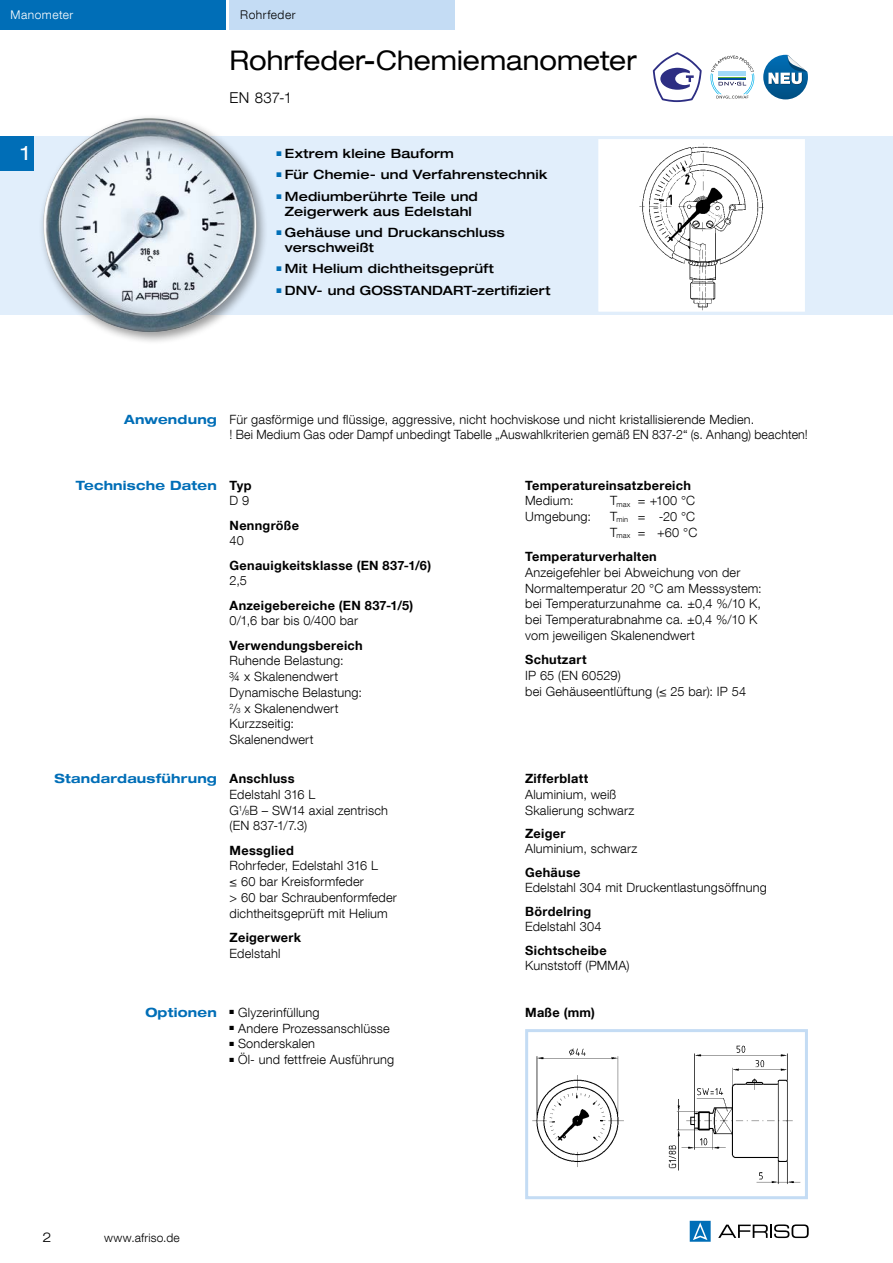
<style>
.page{position:relative;width:893px;height:1263px;background:#fff}
.page>*{position:absolute;margin:0;border:0;box-sizing:border-box;transform-origin:0 0}
.t1{font:expanded 27px "Helvetica Neue LT Com";color:#000;scale:.95 1}
.t2{font:expanded 19.5px "Helvetica Neue LT Com";color:#fff}
.t3{font:300 15px "Helvetica Neue LT Com";color:#000}
.t4{font:300 expanded 13.5px "Helvetica Neue LT Com";color:#000}
.t5{font:300 12.75px/15.8px "Helvetica Neue LT Com";letter-spacing:.015em;color:#000}
.t6{font:700 12.75px "Helvetica Neue LT Com";letter-spacing:.02em;color:#000}
.t7{font:500 expanded 12.75px/15px "Helvetica Neue LT Com";letter-spacing:.015em;color:#000;text-align:center}
.t8{font:700 expanded 12.75px "Helvetica Neue LT Com";letter-spacing:.015em;color:#006eb7}
.t9{font:300 12px "Helvetica Neue LT Com";letter-spacing:.02em;color:#000}
.t10{font:300 12px "Helvetica Neue LT Com";letter-spacing:.04em;color:#fff}
.t11{font:300 12px "Helvetica Neue LT Com";letter-spacing:.04em;color:#000}
.t12{font:6.75px "Zapf Dingbats ITC";color:#006eb7}
.s1{font-size:7.35px}
</style>
<div class="page">
<div style="left:0;top:136px;width:893px;height:179px;background:#e1eefb"></div>
<div style="left:0;top:0;width:225px;height:30px;background:#006eb7"></div>
<div style="left:230px;top:0;width:225px;height:30px;background:#c4dcf4"></div>
<svg style="left:718px;top:1224px;width:91px;height:14px"></svg>
<svg style="left:690px;top:1221px;width:21px;height:21px"></svg>
<div style="left:597px;top:138px;width:209px;height:175px;background:#fff"></div>
<img style="left:639px;top:143px;width:125px;height:167px">
<div style="left:595px;top:136px;width:213px;height:179px;border:3px solid #e1eefb"></div>
<svg style="left:653px;top:52px;width:49px;height:50px"></svg>
<svg style="left:710px;top:56px;width:44px;height:43px"></svg>
<svg style="left:763px;top:55px;width:45px;height:44px"></svg>
<img style="left:532px;top:1045px;width:269px;height:139px">
<div style="left:525px;top:1029px;width:283px;height:170px;border:3px solid #c4dcf4"></div>
<div style="left:39px;top:114px;width:230px;height:231px;background:#000;opacity:.4"></div>
<img style="left:43px;top:118px;width:214px;height:214px">
<div style="left:0;top:136px;width:34px;height:34px;background:#006eb7"></div>
<p class="t10" style="left:11px;top:7px;width:64px">Manometer</p>
<p class="t11" style="left:240px;top:7px;width:57px">Rohrfeder</p>
<h1 class="t1" style="left:230px;top:44px;width:430px">Rohrfeder-Chemiemanometer</h1>
<p class="t3" style="left:230px;top:89px;width:64px">EN 837-1</p>
<h2 class="t2" style="left:21px;top:141px;width:10px">1</h2>
<p class="t7" style="left:276px;top:145px;width:179px"><sup>■</sup> Extrem kleine Bauform</p>
<p class="t7" style="left:276px;top:167px;width:272px"><sup>■</sup> Für Chemie- und Verfahrenstechnik</p>
<p class="t12" style="left:282px;top:193px;width:3px">■</p>
<p class="t12" style="left:282px;top:150px;width:3px">■</p>
<p class="t7" style="left:276px;top:188px;width:203px"><sup>■</sup> Mediumberührte Teile und<br>Zeigerwerk aus Edelstahl</p>
<p class="t12" style="left:282px;top:229px;width:3px">■</p>
<p class="t7" style="left:285px;top:225px;width:221px;text-align:left;text-indent:-9px"><sup>■</sup> Gehäuse und Druckanschluss verschweißt</p>
<p class="t7" style="left:276px;top:261px;width:219px"><sup>■</sup> Mit Helium dichtheitsgeprüft</p>
<p class="t12" style="left:282px;top:287px;width:3px">■</p>
<p class="t7" style="left:276px;top:282px;width:276px"><sup>■</sup> DNV- und GOSSTANDART-zertifiziert</p>
<p class="t8" style="left:124px;top:411px;width:94px">Anwendung</p>
<p class="t5" style="left:230px;top:411px;width:580px">Für gasförmige und flüssige, aggressive, nicht hochviskose und nicht kristallisierende Medien.<br>! Bei Medium Gas oder Dampf unbedingt Tabelle „Auswahlkriterien gemäß EN 837-2“ (s. Anhang) beachten!</p>
<p class="t8" style="left:76px;top:477px;width:142px">Technische Daten</p>
<p class="t8" style="left:55px;top:770px;width:164px">Standardausführung</p>
<p class="t6" style="left:230px;top:477px;width:23px">Typ</p>
<p class="t5" style="left:230px;top:493px;width:21px">D 9</p>
<p class="t6" style="left:230px;top:517px;width:71px">Nenngröße</p>
<p class="t5" style="left:230px;top:533px;width:16px">40</p>
<p class="t6" style="left:230px;top:557px;width:203px">Genauigkeitsklasse (EN 837-1/6)</p>
<p class="t5" style="left:230px;top:573px;width:19px">2,5</p>
<p class="t6" style="left:230px;top:597px;width:185px">Anzeigebereiche (EN 837-1/5)</p>
<p class="t5" style="left:230px;top:613px;width:130px">0/1,6 bar bis 0/400 bar</p>
<p class="t6" style="left:230px;top:637px;width:135px">Verwendungsbereich</p>
<p class="t5" style="left:230px;top:653px;width:134px">Ruhende Belastung:<br>¾ x Skalenendwert<br>Dynamische Belastung:<br><sup>2</sup>/<span class="s1">3</span> x Skalenendwert<br>Kurzzseitig:<br>Skalenendwert</p>
<p class="t6" style="left:230px;top:770px;width:66px">Anschluss</p>
<p class="t5" style="left:230px;top:786px;width:160px">Edelstahl 316 L<br>G<sup>1</sup>/<span class="s1">8</span>B – SW14 axial zentrisch (EN 837-1/7.3)</p>
<p class="t6" style="left:230px;top:842px;width:66px">Messglied</p>
<p class="t5" style="left:230px;top:858px;width:169px">Rohrfeder, Edelstahl 316 L<br>≤ 60 bar Kreisformfeder<br>&gt; 60 bar Schraubenformfeder dichtheitsgeprüft mit Helium</p>
<p class="t6" style="left:230px;top:929px;width:73px">Zeigerwerk</p>
<p class="t5" style="left:230px;top:945px;width:52px">Edelstahl</p>
<p class="t6" style="left:525px;top:477px;width:167px">Temperatureinsatzbereich</p>
<p class="t5" style="left:525px;top:493px;width:50px">Medium:</p>
<p class="t5" style="left:610px;top:493px;width:87px">T<sub>max</sub> = +100 °C</p>
<p class="t5" style="left:525px;top:508px;width:67px">Umgebung:</p>
<p class="t5" style="left:610px;top:508px;width:89px">T<sub>min</sub> = -20 °C<br>T<sub>max</sub> = +60 °C</p>
<p class="t6" style="left:525px;top:548px;width:133px">Temperaturverhalten</p>
<p class="t5" style="left:525px;top:564px;width:238px">Anzeigefehler bei Abweichung von der Normaltemperatur 20 °C am Messsystem: bei Temperaturzunahme ca. ±0,4 %/10 K, bei Temperaturabnahme ca. ±0,4 %/10 K vom jeweiligen Skalenendwert</p>
<p class="t6" style="left:525px;top:651px;width:63px">Schutzart</p>
<p class="t5" style="left:525px;top:667px;width:222px">IP 65 (EN 60529)<br>bei Gehäuseentlüftung (≤ 25 bar): IP 54</p>
<p class="t6" style="left:525px;top:770px;width:65px">Zifferblatt</p>
<p class="t5" style="left:525px;top:786px;width:111px">Aluminium, weiß<br>Skalierung schwarz</p>
<p class="t6" style="left:525px;top:825px;width:42px">Zeiger</p>
<p class="t5" style="left:525px;top:841px;width:114px">Aluminium, schwarz</p>
<p class="t6" style="left:525px;top:864px;width:57px">Gehäuse</p>
<p class="t5" style="left:525px;top:880px;width:243px">Edelstahl 304 mit Druckentlastungsöffnung</p>
<p class="t6" style="left:525px;top:903px;width:68px">Bördelring</p>
<p class="t5" style="left:525px;top:919px;width:78px">Edelstahl 304</p>
<p class="t6" style="left:525px;top:942px;width:83px">Sichtscheibe</p>
<p class="t5" style="left:525px;top:958px;width:106px">Kunststoff (PMMA)</p>
<p class="t8" style="left:145px;top:1004px;width:73px">Optionen</p>
<p class="t5" style="left:230px;top:1004px;width:92px">■ Glyzerinfüllung</p>
<p class="t5" style="left:230px;top:1020px;width:162px">■ Andere Prozessanschlüsse</p>
<p class="t5" style="left:230px;top:1036px;width:87px">■ Sonderskalen</p>
<p class="t5" style="left:230px;top:1051px;width:166px">■ Öl- und fettfreie Ausführung</p>
<p class="t6" style="left:525px;top:1004px;width:71px">Maße (mm)</p>
<p class="t4" style="left:43px;top:1228px;width:11px">2</p>
<p class="t9" style="left:104px;top:1230px;width:77px">www.afriso.de</p>
</div>
